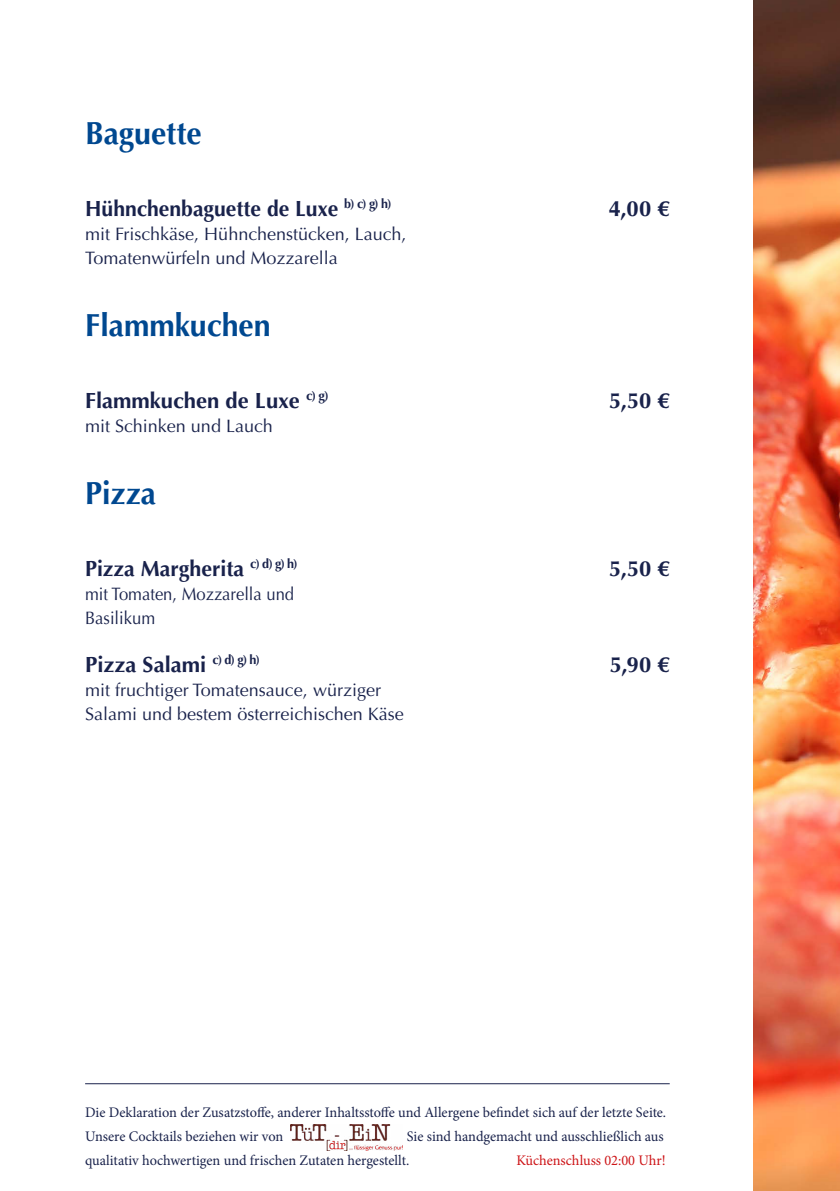
<style>
.page{position:relative;width:840px;height:1191px;background:#fff}
.page>*{position:absolute;margin:0;border:0;box-sizing:border-box;transform-origin:0 0}
.t1{font:700 32px "Optima LT Std";color:#004890;scale:.95 1}
.t2{font:700 22px "Optima LT Std";color:#19224b}
.t3{font:700 22px "Optima LT Std";color:#19224b;scale:.96 1}
.t4{font:18px/24px "Optima LT Std";color:#19224b}
.t5{font:18px/24px "Optima LT Std";color:#19224b;scale:.92 1}
.t6{font:14.6px/24px "Minion Pro";color:#19224b}
.t7{font:14.6px "Minion Pro";letter-spacing:-.005em;color:#cd1316}
</style>
<div class="page">
<img style="left:290px;top:1124px;width:112px;height:26px">
<hr style="left:85px;top:1083px;width:584px;height:1px;background:#19224b">
<img style="left:753px;top:0;width:86px;height:1191px">
<h1 class="t1" style="left:85px;top:115px;width:124px">Baguette</h1>
<h2 class="t3" style="left:85px;top:196px;width:320px">Hühnchenbaguette de Luxe <sup>b)</sup> <sup>c)</sup> <sup>g)</sup> <sup>h)</sup></h2>
<p class="t4" style="left:85px;top:222px;width:323px">mit Frischkäse, Hühnchenstücken, Lauch,<br>Tomatenwürfeln und Mozzarella</p>
<h1 class="t1" style="left:85px;top:307px;width:197px">Flammkuchen</h1>
<h2 class="t2" style="left:85px;top:388px;width:245px">Flammkuchen de Luxe <sup>c)</sup> <sup>g)</sup></h2>
<p class="t4" style="left:85px;top:414px;width:189px">mit Schinken und Lauch</p>
<h1 class="t1" style="left:85px;top:475px;width:76px">Pizza</h1>
<h2 class="t2" style="left:85px;top:556px;width:214px">Pizza Margherita <sup>c)</sup> <sup>d)</sup> <sup>g)</sup> <sup>h)</sup></h2>
<p class="t5" style="left:85px;top:582px;width:228px">mit Tomaten, Mozzarella und<br>Basilikum</p>
<h2 class="t2" style="left:85px;top:652px;width:176px">Pizza Salami <sup>c)</sup> <sup>d)</sup> <sup>g)</sup> <sup>h)</sup></h2>
<p class="t4" style="left:85px;top:678px;width:320px">mit fruchtiger Tomatensauce, würziger<br>Salami und bestem österreichischen Käse</p>
<h2 class="t2" style="left:608px;top:196px;width:62px">4,00 €</h2>
<h2 class="t2" style="left:608px;top:388px;width:62px">5,50 €</h2>
<h2 class="t2" style="left:608px;top:556px;width:62px">5,50 €</h2>
<h2 class="t2" style="left:609px;top:652px;width:61px">5,90 €</h2>
<p class="t6" style="left:85px;top:1100px;width:582px">Die Deklaration der Zusatzstoffe, anderer Inhaltsstoffe und Allergene befindet sich auf der letzte Seite.<br>Unsere Cocktails beziehen wir von</p>
<p class="t6" style="left:85px;top:1124px;width:579px;text-indent:321px">Sie sind handgemacht und ausschließlich aus qualitativ hochwertigen und frischen Zutaten hergestellt.</p>
<p class="t7" style="left:516px;top:1150px;width:150px">Küchenschluss 02:00 Uhr!</p>
</div>
